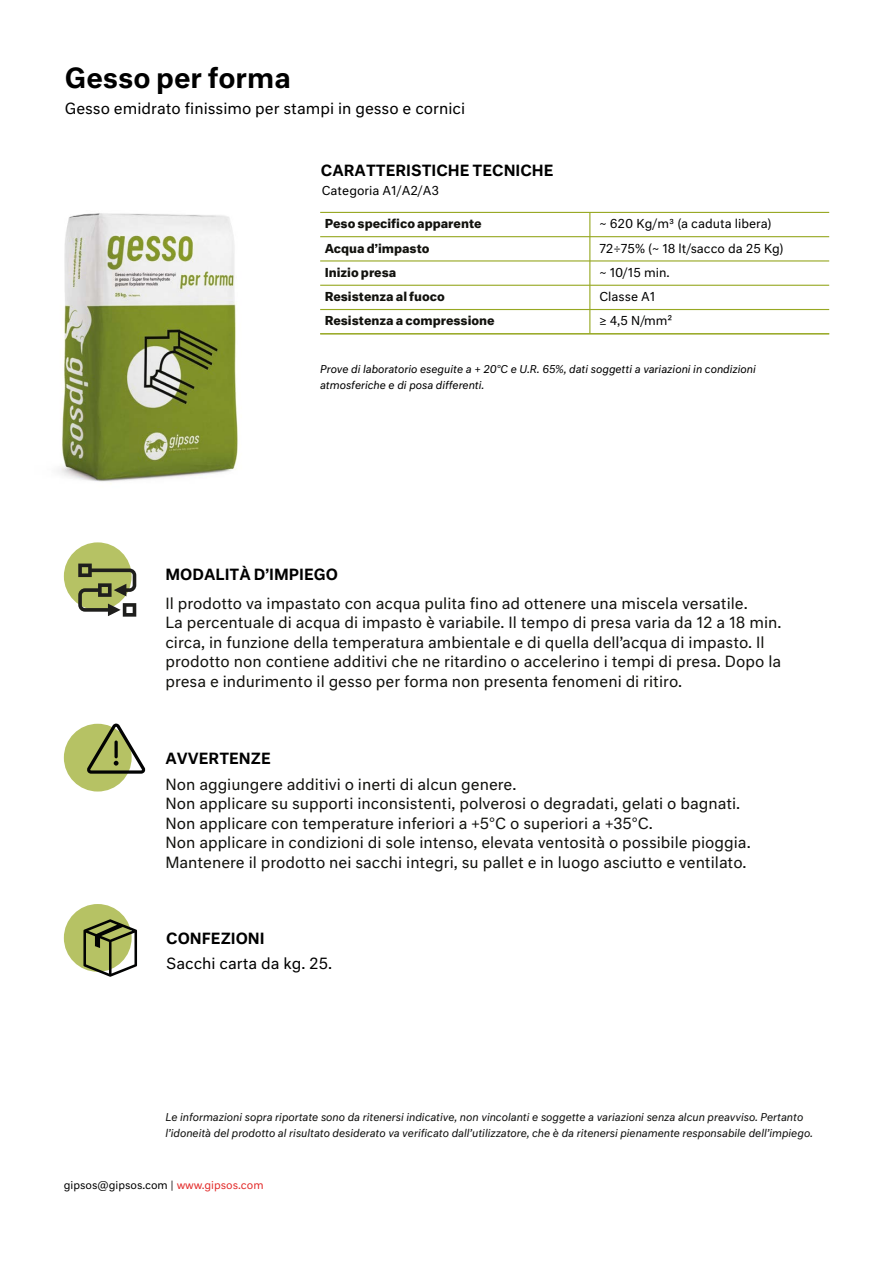
<style>
.page{position:relative;width:893px;height:1263px;background:#fff}
.page>*{position:absolute;margin:0;border:0;box-sizing:border-box;transform-origin:0 0}
.t1{font:500 27px "Neutral Std";color:#000}
.t2{font:15px/19.5px "Neutral Std";color:#12120e}
.t3{font:15px "Neutral Std";color:#000}
.t4{font:500 15px "Neutral Std";color:#000}
.t5{font:12px "Neutral Std";color:#000}
.t6{font:700 12px/24.3px "Neutral Std";color:#12120e}
.t7{font:italic 10.5px/16.5px "Neutral Std";color:#11110f}
.t8{font:italic 10.5px/16.5px "Neutral Std";color:#000}
.t9{font:10.5px "Neutral Std";color:#000}
.s1{color:#e32c2b}
</style>
<div class="page">
<div style="left:64px;top:542px;width:68px;height:68px;background:#b6c264;border-radius:50%"></div>
<svg style="left:78px;top:563px;width:58px;height:54px"></svg>
<div style="left:64px;top:724px;width:68px;height:67px;background:#b6c264;border-radius:50%"></div>
<div style="left:64px;top:904px;width:68px;height:68px;background:#b6c264;border-radius:50%"></div>
<svg style="left:83px;top:919px;width:54px;height:58px"></svg>
<svg style="left:87px;top:723px;width:58px;height:51px"></svg>
<img style="left:58px;top:213px;width:180px;height:269px">
<hr style="left:589px;top:212px;width:1px;height:122px;background:#97a822">
<hr style="left:320px;top:236px;width:509px;height:1px;background:#97a822">
<hr style="left:320px;top:260px;width:509px;height:1px;background:#97a822">
<hr style="left:320px;top:285px;width:509px;height:1px;background:#97a822">
<hr style="left:320px;top:309px;width:509px;height:1px;background:#97a822">
<hr style="left:320px;top:333px;width:509px;height:1px;background:#97a822">
<hr style="left:320px;top:212px;width:509px;height:1px;background:#97a822">
<h1 class="t1" style="left:65px;top:60px;width:228px">Gesso per forma</h1>
<p class="t3" style="left:65px;top:99px;width:402px">Gesso emidrato finissimo per stampi in gesso e cornici</p>
<p class="t4" style="left:321px;top:161px;width:234px">CARATTERISTICHE TECNICHE</p>
<p class="t5" style="left:322px;top:183px;width:119px">Categoria A1/A2/A3</p>
<p class="t6" style="left:325px;top:211px;width:158px">Peso specifico apparente<br>Acqua d’impasto</p>
<p class="t5" style="left:599px;top:216px;width:174px">~ 620 Kg/m3 (a caduta libera)</p>
<p class="t6" style="left:325px;top:260px;width:73px">Inizio presa</p>
<p class="t6" style="left:325px;top:308px;width:171px">Resistenza a compressione</p>
<p class="t5" style="left:599px;top:240px;width:186px">72÷75% (~ 18 lt/sacco da 25 Kg)</p>
<p class="t5" style="left:599px;top:264px;width:72px">~ 10/15 min.</p>
<p class="t6" style="left:325px;top:284px;width:122px">Resistenza al fuoco</p>
<p class="t5" style="left:599px;top:289px;width:57px">Classe A1</p>
<p class="t5" style="left:599px;top:313px;width:75px">≥ 4,5 N/mm²</p>
<p class="t8" style="left:320px;top:360px;width:437px">Prove di laboratorio eseguite a + 20°C e U.R. 65%, dati soggetti a variazioni in condizioni atmosferiche e di posa differenti.</p>
<p class="t4" style="left:165px;top:564px;width:174px">MODALITÀ D’IMPIEGO</p>
<p class="t2" style="left:165px;top:593px;width:618px">Il prodotto va impastato con acqua pulita fino ad ottenere una miscela versatile.<br>La percentuale di acqua di impasto è variabile. Il tempo di presa varia da 12 a 18 min. circa, in funzione della temperatura ambientale e di quella dell’acqua di impasto. Il prodotto non contiene additivi che ne ritardino o accelerino i tempi di presa. Dopo la presa e indurimento il gesso per forma non presenta fenomeni di ritiro.</p>
<p class="t4" style="left:165px;top:748px;width:107px">AVVERTENZE</p>
<p class="t2" style="left:165px;top:774px;width:587px">Non aggiungere additivi o inerti di alcun genere.<br>Non applicare su supporti inconsistenti, polverosi o degradati, gelati o bagnati.<br>Non applicare con temperature inferiori a +5°C o superiori a +35°C.<br>Non applicare in condizioni di sole intenso, elevata ventosità o possibile pioggia.<br>Mantenere il prodotto nei sacchi integri, su pallet e in luogo asciutto e ventilato.</p>
<p class="t4" style="left:166px;top:929px;width:100px">CONFEZIONI</p>
<p class="t3" style="left:166px;top:954px;width:167px">Sacchi carta da kg. 25.</p>
<p class="t7" style="left:165px;top:1108px;width:649px">Le informazioni sopra riportate sono da ritenersi indicative, non vincolanti e soggette a variazioni senza alcun preavviso. Pertanto l’idoneità del prodotto al risultato desiderato va verificato dall’utilizzatore, che è da ritenersi pienamente responsabile dell’impiego.</p>
<p class="t9" style="left:64px;top:1178px;width:201px">gipsos@gipsos.com | <span class="s1">www.gipsos.com</span></p>
</div>
